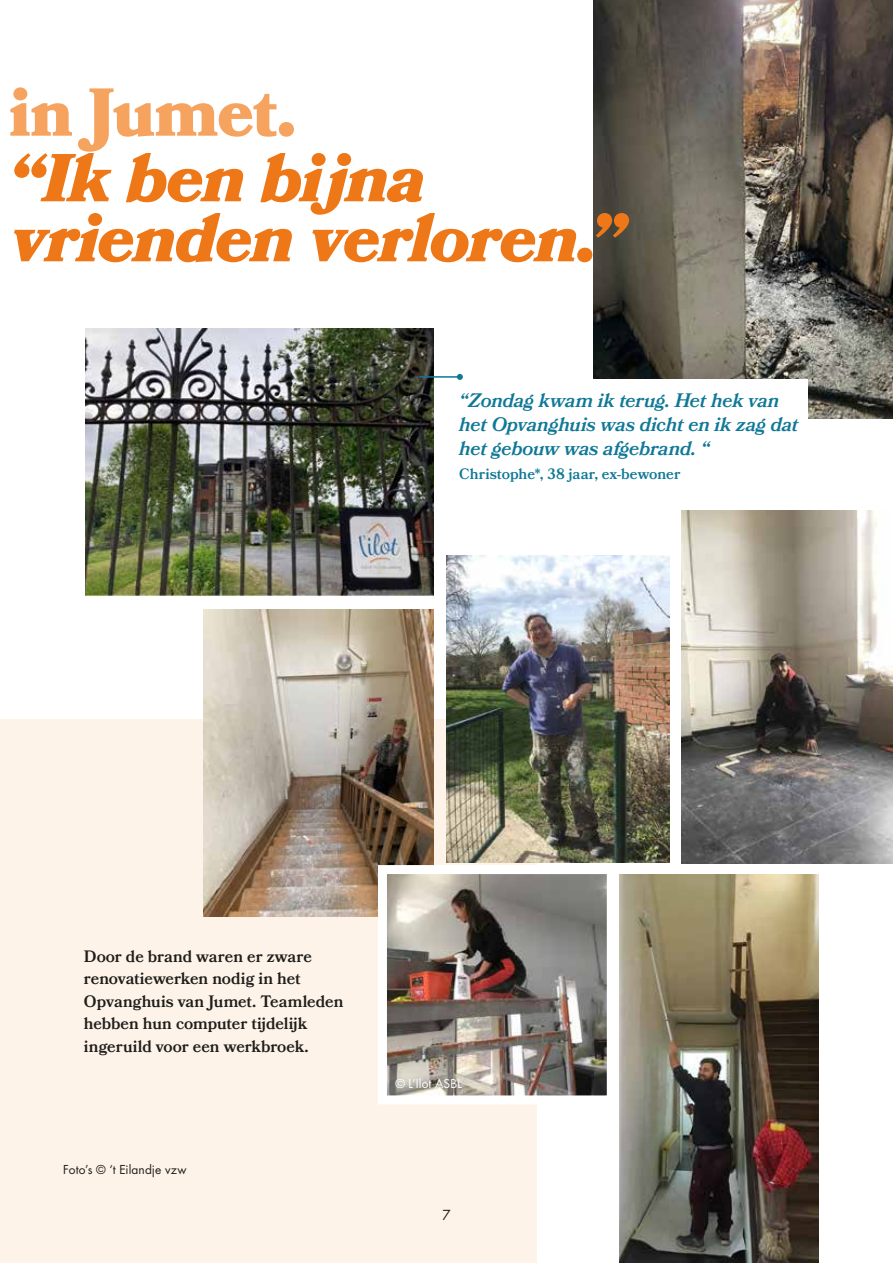
<style>
.page{position:relative;width:893px;height:1263px;background:#fff}
.page>*{position:absolute;margin:0;border:0;box-sizing:border-box;transform-origin:0 0}
.t1{font:italic 900 67.5px/60px "Bookmania";letter-spacing:-.015em;color:#ee7718}
.t2{font:900 67.5px "Bookmania";letter-spacing:-.015em;color:#f5a35f}
.t3{font:italic 600 19.5px/24px "Bookmania";letter-spacing:-.01em;color:#107897}
.t4{font:600 16.5px/22.5px "Bookmania";letter-spacing:-.005em;color:#1d1d1b}
.t5{font:600 15px "Bookmania";color:#107897}
.t6{font:13.5px "Futura Std";color:#1d1d1b}
.t7{font:12px "Futura Std";letter-spacing:.005em;color:#1d1d1b}
.t8{font:12px "Futura Std";letter-spacing:.01em;color:#fff}
</style>
<div class="page">
<div style="left:0;top:720px;width:536px;height:543px;background:#fef3e9"></div>
<img style="left:593px;top:0;width:300px;height:419px">
<img style="left:85px;top:329px;width:349px;height:268px">
<div style="left:459px;top:380px;width:349px;height:185px;background:#fff"></div>
<img style="left:619px;top:874px;width:199px;height:389px">
<img style="left:682px;top:510px;width:211px;height:353px">
<img style="left:446px;top:555px;width:223px;height:307px">
<img style="left:203px;top:609px;width:231px;height:307px">
<hr style="left:419px;top:376px;width:41px;height:2px;background:#107897">
<svg style="left:457px;top:374px;width:6px;height:6px"></svg>
<img style="left:373px;top:860px;width:247px;height:249px">
<h1 class="t2" style="left:9px;top:73px;width:288px">in Jumet.</h1>
<h1 class="t1" style="left:8px;top:148px;width:617px">“Ik ben bijna vrienden verloren.”</h1>
<p class="t3" style="left:459px;top:389px;width:341px">“Zondag kwam ik terug. Het hek van het Opvanghuis was dicht en ik zag dat het gebouw was afgebrand. “</p>
<p class="t5" style="left:459px;top:465px;width:223px">Christophe*, 38 jaar, ex-bewoner</p>
<p class="t4" style="left:84px;top:945px;width:261px">Door de brand waren er zware renovatiewerken nodig in het<br>Opvanghuis van Jumet. Teamleden hebben hun computer tijdelijk ingeruild voor een werkbroek.</p>
<p class="t7" style="left:63px;top:1162px;width:125px">Foto’s © ‘t Eilandje vzw</p>
<p class="t8" style="left:395px;top:1075px;width:68px">© L’Ilot ASBL</p>
<p class="t6" style="left:442px;top:1206px;width:10px">7</p>
</div>
